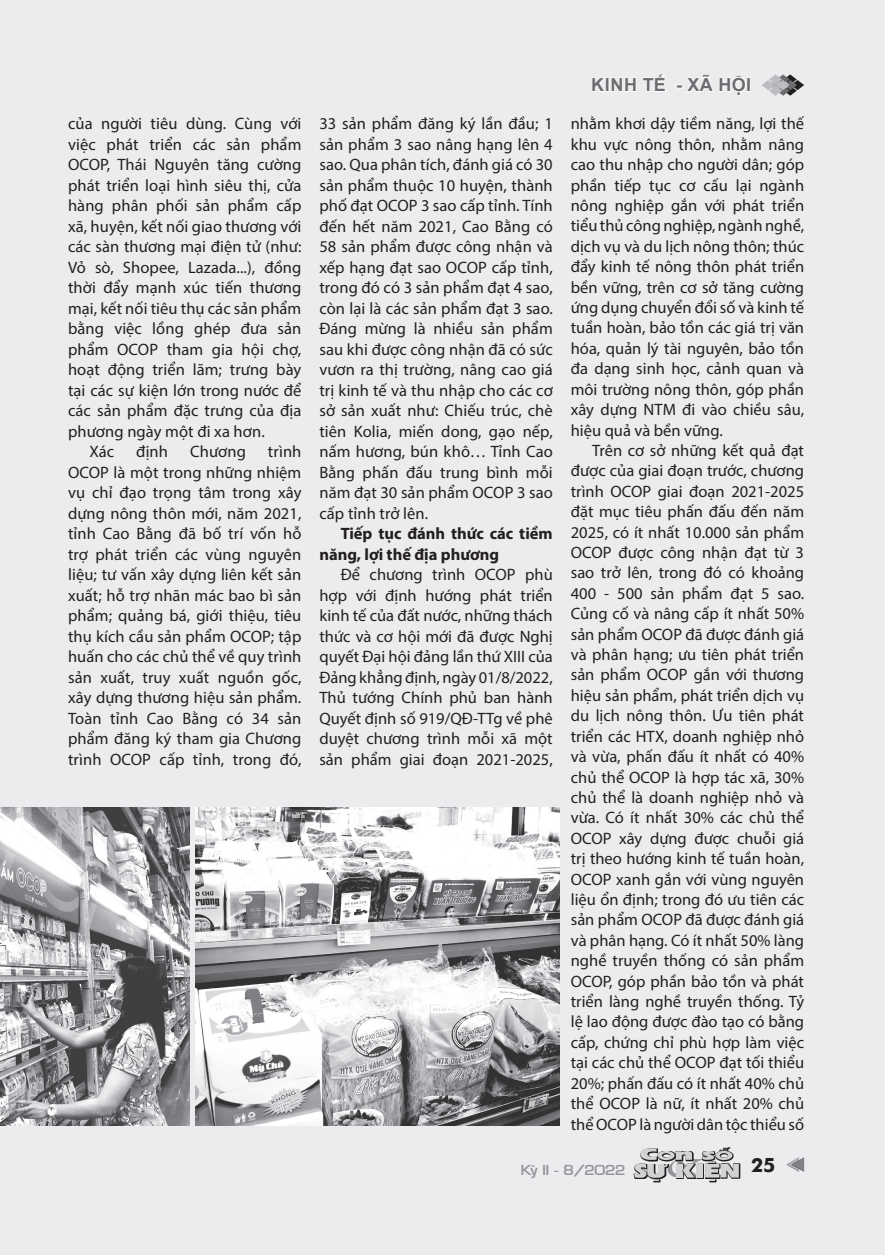
<style>
.page{position:relative;width:885px;height:1255px;background:#fff}
.page>*{position:absolute;margin:0;border:0;box-sizing:border-box;transform-origin:0 0}
.t1{font:700 19.5px "Futura";color:#231f20}
.t2{font:700 18px "Arial";letter-spacing:.035em;color:#6c6d70}
.t3{font:16.5px/20.5px "Myriad Pro";color:#231f20;text-align:justify}
.t4{font:700 16.5px/20.5px "Myriad Pro";color:#231f20}
.t5{font:13.5px "VNI Eurasia Bold";color:#939598;scale:1.1 1}
</style>
<div class="page">
<div style="left:0;top:0;width:884px;height:1254px;background:#ececee"></div>
<svg style="left:592px;top:74px;width:74px;height:18px"></svg>
<svg style="left:676px;top:75px;width:70px;height:20px"></svg>
<div style="left:746px;top:78px;width:4px;height:14px;border:2px solid #fff"></div>
<svg style="left:762px;top:74px;width:42px;height:22px"></svg>
<svg style="left:786px;top:1157px;width:18px;height:14px"></svg>
<div style="left:720px;top:1163px;width:20px;height:15px;background:#b7b7b9"></div>
<svg style="left:634px;top:1147px;width:104px;height:34px"></svg>
<img style="left:0;top:807px;width:190px;height:318px">
<img style="left:195px;top:807px;width:364px;height:318px">
<p class="t3" style="left:68px;top:113px;width:235px">của người tiêu dùng. Cùng với việc phát triển các sản phẩm OCOP, Thái Nguyên tăng cường phát triển loại hình siêu thị, cửa hàng phân phối sản phẩm cấp xã, huyện, kết nối giao thương với các sàn thương mại điện tử (như:<br>Vỏ sò, Shopee, Lazada...), đồng thời đẩy mạnh xúc tiến thương mại, kết nối tiêu thụ các sản phẩm bằng việc lồng ghép đưa sản phẩm OCOP tham gia hội chợ, hoạt động triển lãm; trưng bày tại các sự kiện lớn trong nước để các sản phẩm đặc trưng của địa phương ngày một đi xa hơn.</p>
<p class="t3" style="left:89px;top:441px;width:26px">Xác</p>
<p class="t3" style="left:136px;top:441px;width:33px">định</p>
<p class="t3" style="left:190px;top:441px;width:57px">Chương</p>
<p class="t3" style="left:68px;top:441px;width:235px;text-indent:200px">trình OCOP là một trong những nhiệm vụ chỉ đạo trọng tâm trong xây dựng nông thôn mới, năm 2021, tỉnh Cao Bằng đã bố trí vốn hỗ trợ phát triển các vùng nguyên liệu; tư vấn xây dựng liên kết sản xuất; hỗ trợ nhãn mác bao bì sản phẩm; quảng bá, giới thiệu, tiêu thụ kích cầu sản phẩm OCOP; tập huấn cho các chủ thể về quy trình sản xuất, truy xuất nguồn gốc, xây dựng thương hiệu sản phẩm.<br>Toàn tỉnh Cao Bằng có 34 sản phẩm đăng ký tham gia Chương trình OCOP cấp tỉnh, trong đó,</p>
<p class="t3" style="left:319px;top:113px;width:235px">33 sản phẩm đăng ký lần đầu; 1 sản phẩm 3 sao nâng hạng lên 4 sao. Qua phân tích, đánh giá có 30 sản phẩm thuộc 10 huyện, thành phố đạt OCOP 3 sao cấp tỉnh. Tính đến hết năm 2021, Cao Bằng có 58 sản phẩm được công nhận và xếp hạng đạt sao OCOP cấp tỉnh, trong đó có 3 sản phẩm đạt 4 sao, còn lại là các sản phẩm đạt 3 sao.<br>Đáng mừng là nhiều sản phẩm sau khi được công nhận đã có sức vươn ra thị trường, nâng cao giá trị kinh tế và thu nhập cho các cơ sở sản xuất như: Chiếu trúc, chè tiên Kolia, miến dong, gạo nếp, nấm hương, bún khô… Tỉnh Cao Bằng phấn đấu trung bình mỗi năm đạt 30 sản phẩm OCOP 3 sao cấp tỉnh trở lên.</p>
<p class="t4" style="left:319px;top:523px;width:235px;text-indent:21px">Tiếp tục đánh thức các tiềm năng, lợi thế địa phương</p>
<p class="t3" style="left:319px;top:564px;width:235px;text-indent:21px">Để chương trình OCOP phù hợp với định hướng phát triển kinh tế của đất nước, những thách thức và cơ hội mới đã được Nghị quyết Đại hội đảng lần thứ XIII của Đảng khẳng định, ngày 01/8/2022, Thủ tướng Chính phủ ban hành Quyết định số 919/QĐ-TTg về phê duyệt chương trình mỗi xã một sản phẩm giai đoạn 2021-2025,</p>
<p class="t2" style="left:591px;top:72px;width:162px">KINH TẾ - XÃ HỘI</p>
<p class="t3" style="left:570px;top:113px;width:235px">nhằm khơi dậy tiềm năng, lợi thế khu vực nông thôn, nhằm nâng cao thu nhập cho người dân; góp phần tiếp tục cơ cấu lại ngành nông nghiệp gắn với phát triển tiểu thủ công nghiệp, ngành nghề, dịch vụ và du lịch nông thôn; thúc đẩy kinh tế nông thôn phát triển bền vững, trên cơ sở tăng cường ứng dụng chuyển đổi số và kinh tế tuần hoàn, bảo tồn các giá trị văn hóa, quản lý tài nguyên, bảo tồn đa dạng sinh học, cảnh quan và môi trường nông thôn, góp phần xây dựng NTM đi vào chiều sâu, hiệu quả và bền vững.</p>
<p class="t3" style="left:570px;top:440px;width:235px;text-indent:21px">Trên cơ sở những kết quả đạt được của giai đoạn trước, chương trình OCOP giai đoạn 2021-2025 đặt mục tiêu phấn đấu đến năm 2025, có ít nhất 10.000 sản phẩm OCOP được công nhận đạt từ 3 sao trở lên, trong đó có khoảng 400 - 500 sản phẩm đạt 5 sao.<br>Củng cố và nâng cấp ít nhất 50% sản phẩm OCOP đã được đánh giá và phân hạng; ưu tiên phát triển sản phẩm OCOP gắn với thương hiệu sản phẩm, phát triển dịch vụ du lịch nông thôn. Ưu tiên phát triển các HTX, doanh nghiệp nhỏ và vừa, phấn đấu ít nhất có 40% chủ thể OCOP là hợp tác xã, 30% chủ thể là doanh nghiệp nhỏ và vừa. Có ít nhất 30% các chủ thể OCOP xây dựng được chuỗi giá trị theo hướng kinh tế tuần hoàn, OCOP xanh gắn với vùng nguyên liệu ổn định; trong đó ưu tiên các sản phẩm OCOP đã được đánh giá và phân hạng. Có ít nhất 50% làng nghề truyền thống có sản phẩm OCOP, góp phần bảo tồn và phát triển làng nghề truyền thống. Tỷ lệ lao động được đào tạo có bằng cấp, chứng chỉ phù hợp làm việc tại các chủ thể OCOP đạt tối thiểu 20%; phấn đấu có ít nhất 40% chủ thể OCOP là nữ, ít nhất 20% chủ thể OCOP là người dân tộc thiểu số</p>
<p class="t5" style="left:520px;top:1160px;width:97px">KyøII - 8/2022</p>
<p class="t1" style="left:751px;top:1150px;width:26px">25</p>
</div>
